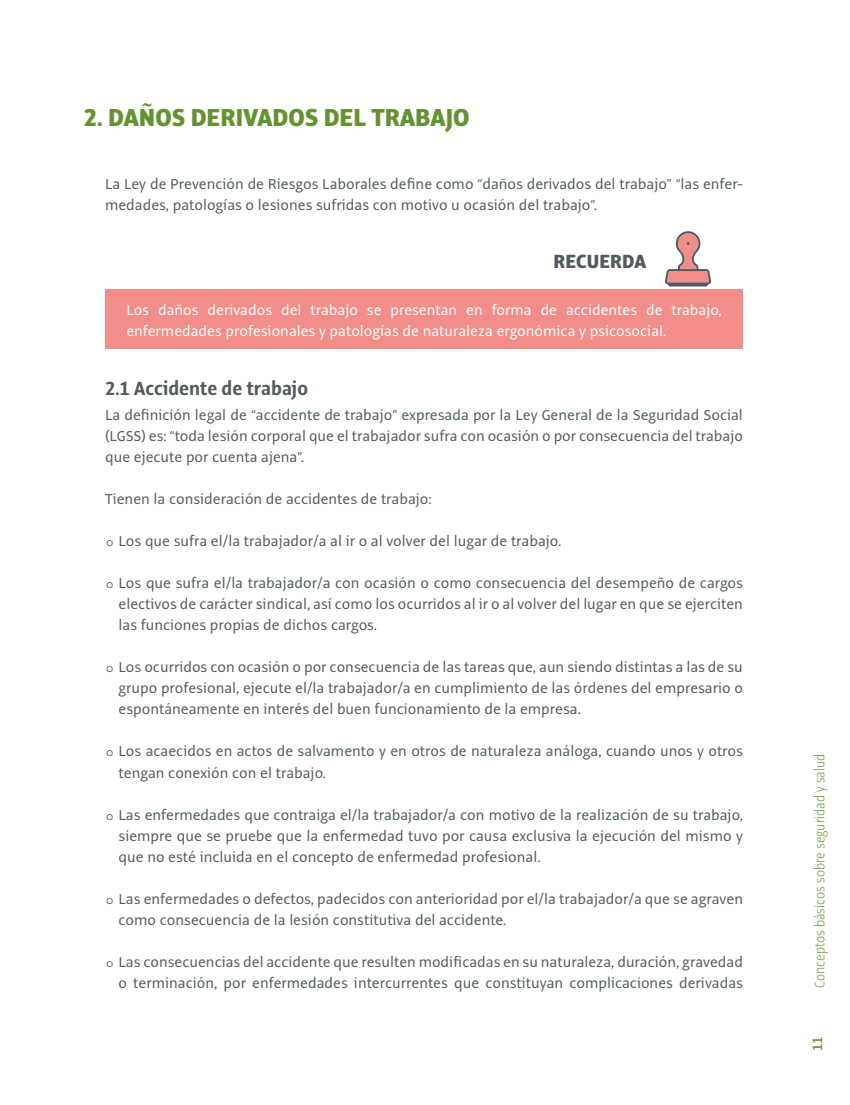
<style>
.page{position:relative;width:850px;height:1105px;background:#fff}
.page>*{position:absolute;margin:0;border:0;box-sizing:border-box;transform-origin:0 0}
.epigrafe_1nivel__1{font:800 27px "Alto Pro Con";color:#64922f}
.epigrafe_2_nivel__1{font:700 21px "Alto Pro Con";color:#505c5f}
.t1{font:800 21px "Alto Pro Con";color:#505c5f}
.texto{font:15.75px/21px "Alto Pro";color:#505c5f;text-align:justify}
.recuerda_impar{font:15.75px/21px "Alto Pro";color:#fff}
.t2{font:200 15px "Alto Pro Con";color:#64922f}
.t3{font:600 15px "Alto Pro Con";color:#64922f}
.s1{font-family:"Alto Pro Con";font-size:12px}
</style>
<div class="page">
<div style="left:105px;top:289px;width:638px;height:59px;background:#f18e8a"></div>
<svg style="left:665px;top:231px;width:46px;height:55px"></svg>
<p class="epigrafe_1nivel__1" style="left:84px;top:100px;width:387px">2. DAÑOS DERIVADOS DEL TRABAJO</p>
<p class="texto" style="left:105px;top:174px;width:639px">La Ley de Prevención de Riesgos Laborales define como “daños derivados del trabajo” “las enfer&shy;medades, patologías o lesiones sufridas con motivo u ocasión del trabajo”.</p>
<p class="t1" style="left:553px;top:248px;width:94px">RECUERDA</p>
<p class="recuerda_impar" style="left:126px;top:300px;width:597px">Los daños derivados del trabajo se presentan en forma de accidentes de trabajo, enfermedades profesionales y patologías de naturaleza ergonómica y psicosocial.</p>
<p class="epigrafe_2_nivel__1" style="left:105px;top:376px;width:204px">2.1 Accidente de trabajo</p>
<p class="texto" style="left:105px;top:405px;width:639px">La definición legal de “accidente de trabajo” expresada por la Ley General de la Seguridad Social (LGSS) es: “toda lesión corporal que el trabajador sufra con ocasión o por consecuencia del trabajo que ejecute por cuenta ajena”.</p>
<p class="texto" style="left:105px;top:489px;width:328px">Tienen la consideración de accidentes de trabajo:</p>
<p class="texto" style="left:107px;top:531px;width:456px"><span class="s1">○</span> Los que sufra el/la trabajador/a al ir o al volver del lugar de trabajo.</p>
<p class="texto" style="left:119px;top:573px;width:626px;text-indent:-12px"><span class="s1">○</span> Los que sufra el/la trabajador/a con ocasión o como consecuencia del desempeño de cargos electivos de carácter sindical, así como los ocurridos al ir o al volver del lugar en que se ejerciten las funciones propias de dichos cargos.</p>
<p class="texto" style="left:119px;top:657px;width:626px;text-indent:-12px"><span class="s1">○</span> Los ocurridos con ocasión o por consecuencia de las tareas que, aun siendo distintas a las de su grupo profesional, ejecute el/la trabajador/a en cumplimiento de las órdenes del empresario o espontáneamente en interés del buen funcionamiento de la empresa.</p>
<p class="texto" style="left:119px;top:741px;width:626px;text-indent:-12px"><span class="s1">○</span> Los acaecidos en actos de salvamento y en otros de naturaleza análoga, cuando unos y otros tengan conexión con el trabajo.</p>
<p class="texto" style="left:119px;top:804px;width:626px;text-indent:-12px"><span class="s1">○</span> Las enfermedades que contraiga el/la trabajador/a con motivo de la realización de su trabajo, siempre que se pruebe que la enfermedad tuvo por causa exclusiva la ejecución del mismo y que no esté incluida en el concepto de enfermedad profesional.</p>
<p class="texto" style="left:119px;top:888px;width:626px;text-indent:-12px"><span class="s1">○</span> Las enfermedades o defectos, padecidos con anterioridad por el/la trabajador/a que se agraven como consecuencia de la lesión constitutiva del accidente.</p>
<p class="texto" style="left:107px;top:951px;width:638px;text-align:right"><span class="s1">○</span> Las consecuencias del accidente que resulten modificadas en su naturaleza, duración, gravedad o terminación, por enfermedades intercurrentes que constituyan complicaciones derivadas</p>
<p class="t2" style="left:810px;top:988px;width:236px;rotate:-90deg">Conceptos básicos sobre seguridad y salud</p>
<p class="t3" style="left:808px;top:1050px;width:16px;rotate:-90deg">11</p>
</div>
